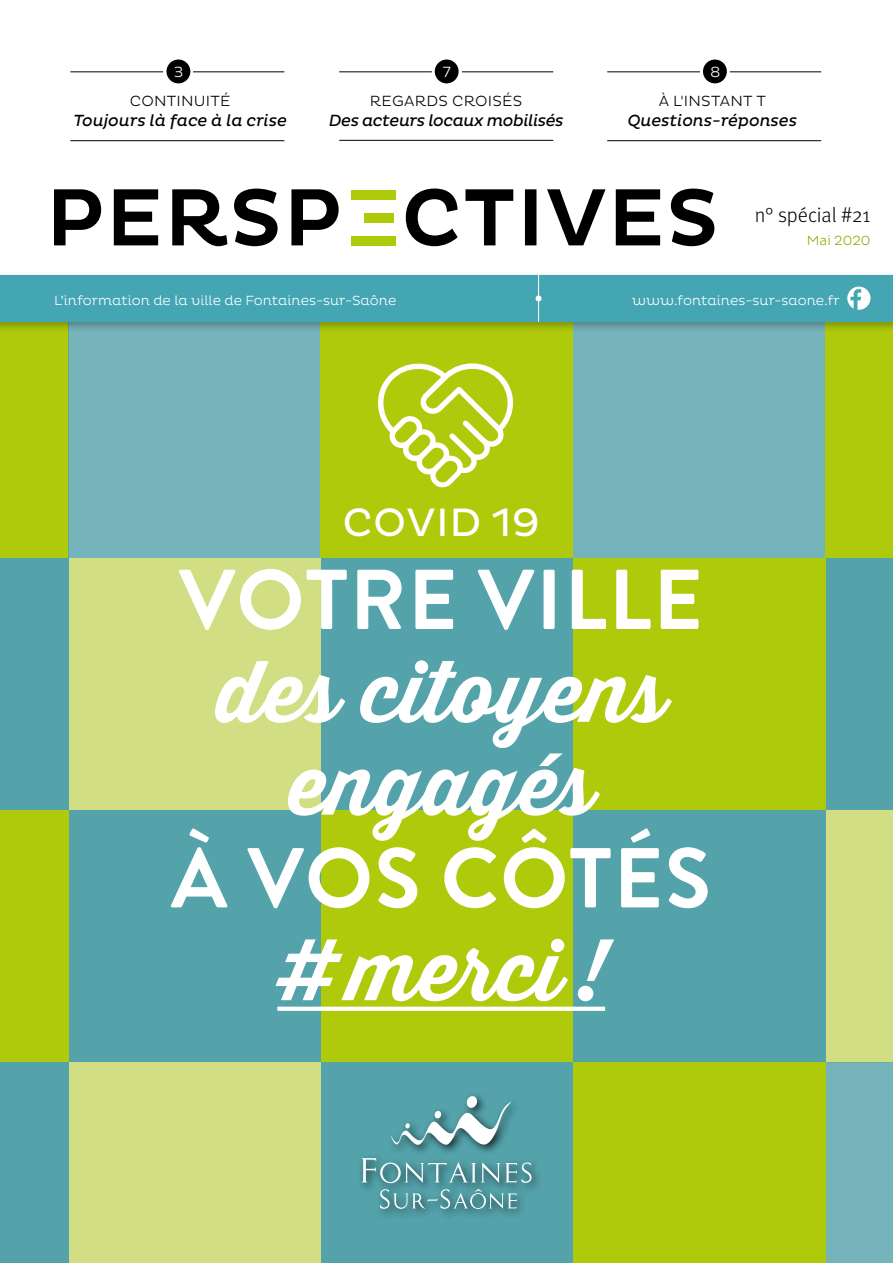
<style>
.page{position:relative;width:893px;height:1263px;background:#fff}
.page>*{position:absolute;margin:0;border:0;box-sizing:border-box;transform-origin:0 0}
.t1{font:700 84.75px/92.8px "Thirsty Script";color:#fff;text-align:center}
.t2{font:700 84.75px "Brandon Grotesque";letter-spacing:.02em;color:#fff}
.t3{font:40.35px "Pluto";letter-spacing:.015em;color:#fff}
.t4{font:300 20.7px "Meta";letter-spacing:-.005em;color:#000}
.t5{font:italic 16.5px "Pluto";letter-spacing:-.01em;color:#000}
.t6{font:italic 16.5px "Pluto";letter-spacing:-.03em;color:#000}
.t7{font:300 15px "Pluto";letter-spacing:.015em;color:#000}
.t8{font:300 15px "Pluto";color:#fff}
.t9{font:300 13.5px "Pluto";color:#fff}
.t10{font:300 13.5px "Pluto Sans";color:#95ad0d}
</style>
<div class="page">
<div style="left:0;top:306px;width:69px;height:252px;background:#afca0b"></div>
<div style="left:69px;top:306px;width:252px;height:252px;background:#76b4bb"></div>
<div style="left:321px;top:306px;width:252px;height:252px;background:#afca0b"></div>
<div style="left:573px;top:306px;width:252px;height:252px;background:#76b4bb"></div>
<div style="left:825px;top:306px;width:68px;height:252px;background:#afca0b"></div>
<div style="left:825px;top:558px;width:68px;height:252px;background:#54a2aa"></div>
<div style="left:573px;top:558px;width:252px;height:252px;background:#afca0b"></div>
<div style="left:321px;top:558px;width:252px;height:252px;background:#54a2aa"></div>
<div style="left:69px;top:558px;width:252px;height:252px;background:#d2de83"></div>
<div style="left:0;top:558px;width:69px;height:252px;background:#54a2aa"></div>
<div style="left:825px;top:810px;width:68px;height:252px;background:#d2de83"></div>
<div style="left:573px;top:810px;width:252px;height:252px;background:#54a2aa"></div>
<div style="left:321px;top:810px;width:252px;height:252px;background:#afca0b"></div>
<div style="left:69px;top:810px;width:252px;height:252px;background:#54a2aa"></div>
<div style="left:0;top:810px;width:69px;height:252px;background:#afca0b"></div>
<div style="left:825px;top:1062px;width:68px;height:201px;background:#76b4bb"></div>
<div style="left:573px;top:1062px;width:252px;height:201px;background:#afca0b"></div>
<div style="left:321px;top:1062px;width:252px;height:201px;background:#54a2aa"></div>
<div style="left:69px;top:1062px;width:252px;height:201px;background:#d2de83"></div>
<div style="left:0;top:1062px;width:69px;height:201px;background:#54a2aa"></div>
<div style="left:0;top:270px;width:893px;height:63px;background:#000;opacity:.3"></div>
<div style="left:0;top:275px;width:893px;height:47px;background:#45a6b3"></div>
<svg style="left:54px;top:189px;width:47px;height:56px"></svg>
<svg style="left:114px;top:188px;width:600px;height:58px"></svg>
<div style="left:351px;top:190px;width:45px;height:10px;background:#afca0b"></div>
<div style="left:364px;top:213px;width:30px;height:10px;background:#afca0b"></div>
<div style="left:351px;top:236px;width:45px;height:10px;background:#afca0b"></div>
<div style="left:358px;top:1091px;width:184px;height:129px;background:#000;opacity:.75"></div>
<svg style="left:390px;top:1095px;width:121px;height:50px"></svg>
<svg style="left:361px;top:1158px;width:170px;height:25px"></svg>
<svg style="left:380px;top:1189px;width:137px;height:20px"></svg>
<hr style="left:538px;top:269px;width:1px;height:53px;background:#fff">
<svg style="left:536px;top:295px;width:5px;height:6px"></svg>
<svg style="left:847px;top:287px;width:23px;height:23px"></svg>
<svg style="left:378px;top:363px;width:135px;height:124px"></svg>
<svg style="left:277px;top:1007px;width:328px;height:4px"></svg>
<hr style="left:607px;top:71px;width:93px;height:1px;background:#000">
<hr style="left:339px;top:71px;width:93px;height:1px;background:#000">
<hr style="left:70px;top:71px;width:93px;height:1px;background:#000">
<hr style="left:730px;top:71px;width:91px;height:1px;background:#000">
<hr style="left:462px;top:71px;width:91px;height:1px;background:#000">
<hr style="left:193px;top:71px;width:91px;height:1px;background:#000">
<hr style="left:607px;top:140px;width:214px;height:1px;background:#000">
<hr style="left:339px;top:140px;width:214px;height:1px;background:#000">
<hr style="left:70px;top:140px;width:214px;height:1px;background:#000">
<div style="left:166px;top:60px;width:24px;height:23px;background:#000;border-radius:50%"></div>
<div style="left:703px;top:60px;width:24px;height:23px;background:#000;border-radius:50%"></div>
<div style="left:435px;top:60px;width:24px;height:23px;background:#000;border-radius:50%"></div>
<p class="t8" style="left:174px;top:63px;width:11px">3</p>
<p class="t8" style="left:710px;top:64px;width:12px">8</p>
<p class="t7" style="left:130px;top:92px;width:102px">CONTINUITÉ</p>
<p class="t5" style="left:73px;top:111px;width:215px">Toujours là face à la crise</p>
<p class="t8" style="left:443px;top:64px;width:10px">7</p>
<p class="t7" style="left:370px;top:92px;width:154px">REGARDS CROISÉS</p>
<p class="t6" style="left:329px;top:111px;width:236px">Des acteurs locaux mobilisés</p>
<p class="t7" style="left:659px;top:92px;width:109px">À L'INSTANT T</p>
<p class="t5" style="left:627px;top:111px;width:171px">Questions-réponses</p>
<h3 class="t4" style="left:755px;top:203px;width:117px">n° spécial #21</h3>
<p class="t10" style="left:807px;top:232px;width:65px">Mai 2020</p>
<p class="t9" style="left:54px;top:293px;width:344px">L’information de la ville de Fontaines-sur-Saône</p>
<p class="t9" style="left:632px;top:293px;width:209px">www.fontaines-sur-saone.fr</p>
<h2 class="t3" style="left:342px;top:500px;width:199px">COVID 19</h2>
<h1 class="t2" style="left:179px;top:541px;width:525px">VOTRE VILLE</h1>
<h1 class="t1" style="left:217px;top:644px;width:451px">des citoyens engagés</h1>
<h1 class="t2" style="left:171px;top:819px;width:541px">À VOS CÔTÉS</h1>
<h1 class="t1" style="left:277px;top:923px;width:329px">#merci!</h1>
</div>
